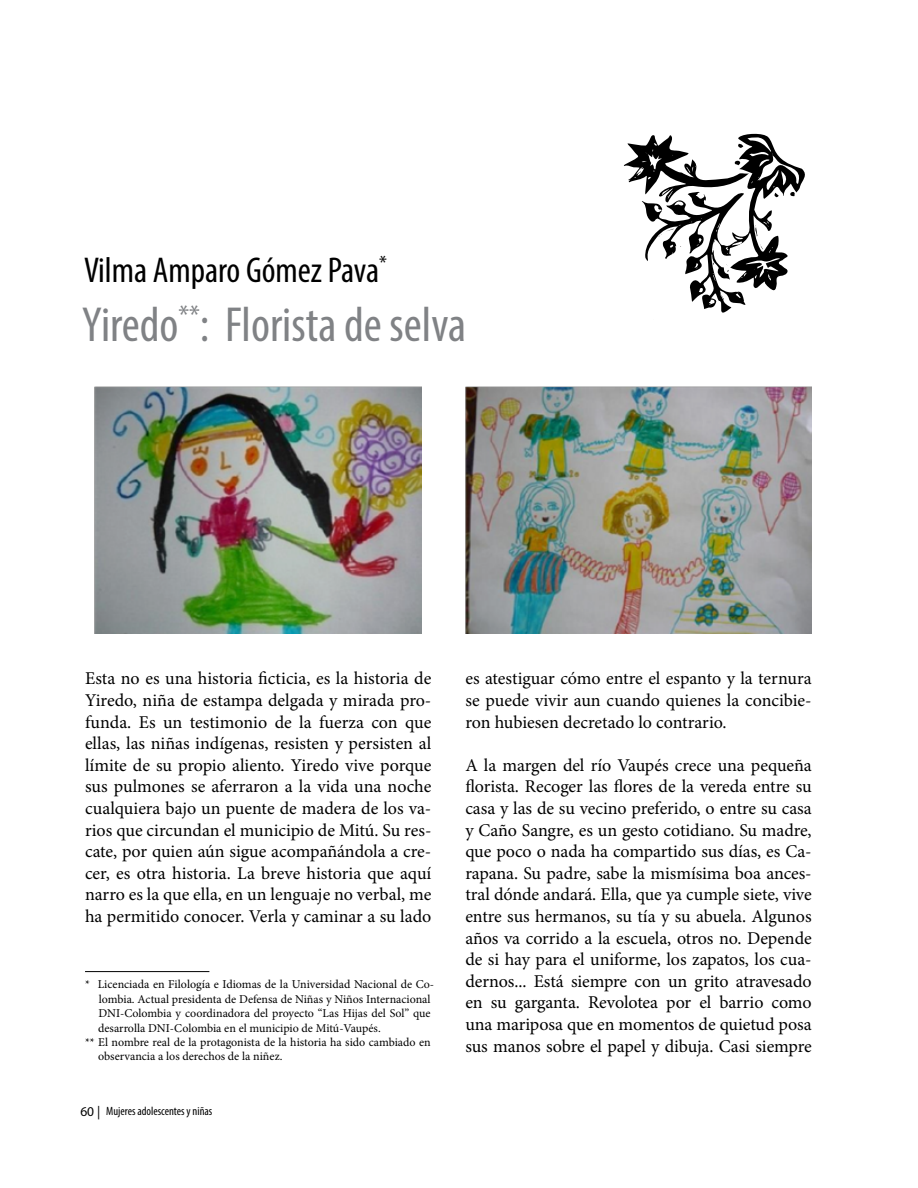
<style>
.page{position:relative;width:918px;height:1188px;background:#fff}
.page>*{position:absolute;margin:0;border:0;box-sizing:border-box;transform-origin:0 0}
.t1{font:condensed 49.5px "Myriad Pro";color:#808285}
.t2{font:condensed 36px "Myriad Pro";color:#000}
.t3{font:18px/21.6px "Minion Pro";letter-spacing:-.005em;color:#000;text-align:justify}
.t4{font:12px "Minion Pro";color:#000}
.t5{font:condensed 12px "Myriad Pro";color:#000}
.s1{font-stretch:normal;font-size:13.5px}
</style>
<div class="page">
<hr style="left:85px;top:971px;width:124px;height:1px;background:#000">
<img style="left:95px;top:386px;width:327px;height:248px">
<img style="left:465px;top:386px;width:347px;height:248px">
<svg style="left:623px;top:133px;width:182px;height:180px"></svg>
<h2 class="t2" style="left:84px;top:248px;width:304px">Vilma Amparo Gómez Pava<sup>*</sup></h2>
<h1 class="t1" style="left:82px;top:295px;width:385px">Yiredo<sup>**</sup>: Florista de selva</h1>
<p class="t3" style="left:85px;top:668px;width:348px">Esta no es una historia ficticia, es la historia de Yiredo, niña de estampa delgada y mirada pro&shy;funda. Es un testimonio de la fuerza con que ellas, las niñas indígenas, resisten y persisten al límite de su propio aliento. Yiredo vive porque sus pulmones se aferraron a la vida una noche cualquiera bajo un puente de madera de los va&shy;rios que circundan el municipio de Mitú. Su res&shy;cate, por quien aún sigue acompañándola a cre&shy;cer, es otra historia. La breve historia que aquí narro es la que ella, en un lenguaje no verbal, me ha permitido conocer. Verla y caminar a su lado</p>
<p class="t3" style="left:465px;top:668px;width:348px">es atestiguar cómo entre el espanto y la ternura se puede vivir aun cuando quienes la concibie&shy;ron hubiesen decretado lo contrario.</p>
<p class="t3" style="left:465px;top:754px;width:348px">A la margen del río Vaupés crece una pequeña florista. Recoger las flores de la vereda entre su casa y las de su vecino preferido, o entre su casa y Caño Sangre, es un gesto cotidiano. Su madre, que poco o nada ha compartido sus días, es Ca&shy;rapana. Su padre, sabe la mismísima boa ances&shy;tral dónde andará. Ella, que ya cumple siete, vive entre sus hermanos, su tía y su abuela. Algunos años va corrido a la escuela, otros no. Depende de si hay para el uniforme, los zapatos, los cua&shy;dernos... Está siempre con un grito atravesado en su garganta. Revolotea por el barrio como una mariposa que en momentos de quietud posa sus manos sobre el papel y dibuja. Casi siempre</p>
<p class="t4" style="left:85px;top:977px;width:351px">* Licenciada en Filología e Idiomas de la Universidad Nacional de Co-</p>
<p class="t4" style="left:99px;top:991px;width:333px">lombia. Actual presidenta de Defensa de Niñas y Niños Internacional</p>
<p class="t4" style="left:98px;top:1005px;width:334px">DNI-Colombia y coordinadora del proyecto “Las Hijas del Sol” que</p>
<p class="t4" style="left:98px;top:1020px;width:284px">desarrolla DNI-Colombia en el municipio de Mitú-Vaupés.</p>
<p class="t4" style="left:85px;top:1034px;width:347px">** El nombre real de la protagonista de la historia ha sido cambiado en</p>
<p class="t4" style="left:98px;top:1049px;width:186px">observancia a los derechos de la niñez.</p>
<p class="t5" style="left:80px;top:1103px;width:134px"><span class="s1">60 |</span> Mujeres adolescentes y niñas</p>
</div>
